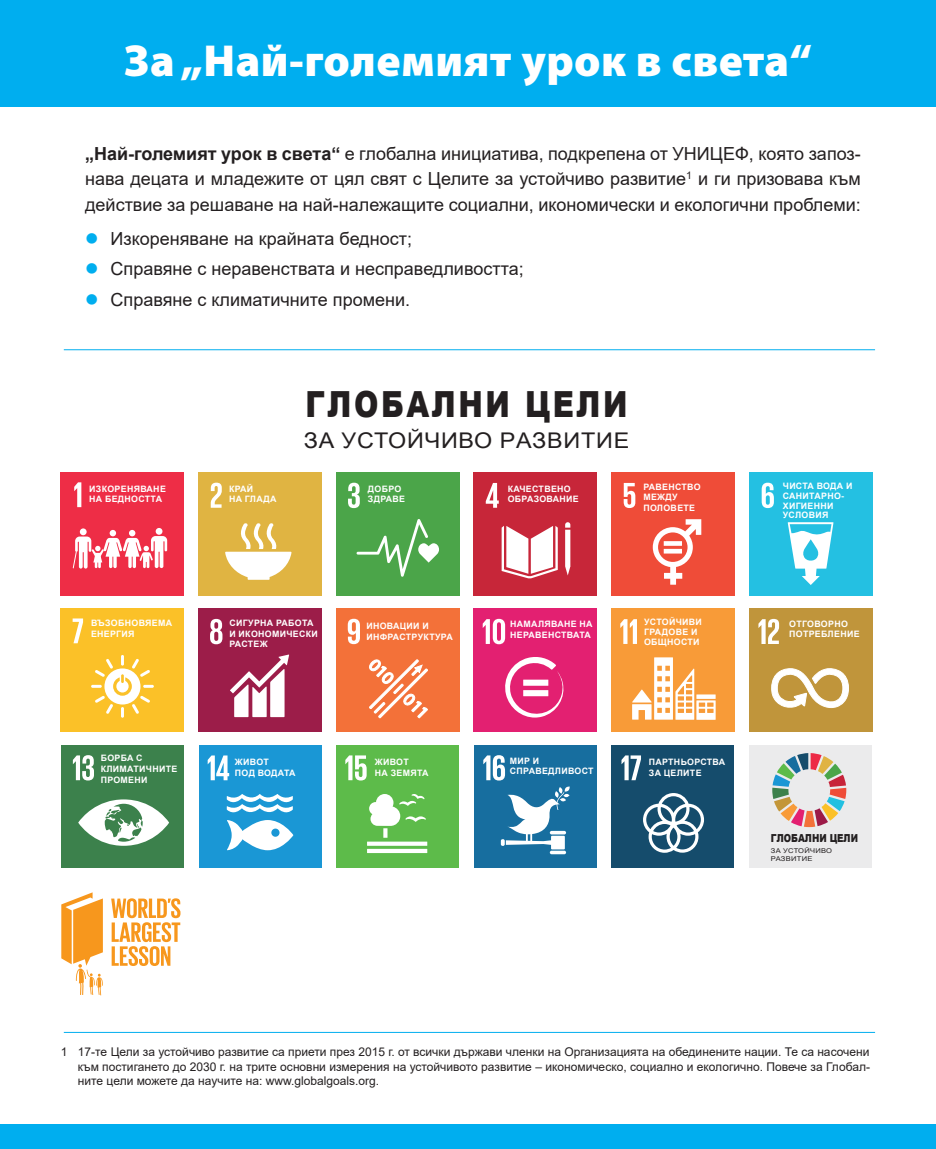
<style>
.page{position:relative;width:936px;height:1149px;background:#fff}
.page>*{position:absolute;margin:0;border:0;box-sizing:border-box;transform-origin:0 0}
.t1{font:900 45px "Myriad Pro";letter-spacing:.01em;color:#fff}
.t2{font:900 36px "Arial";letter-spacing:.09em;color:#231f20;scale:.82 1}
.t3{font:21.6px "Arial";letter-spacing:.035em;color:#231f20;scale:1.08 1}
.t4{font:18px/25.5px "Arial";color:#231f20;text-align:justify}
.t5{font:12px/14.4px "Arial";color:#231f20;text-align:justify}
.t6{font:900 11.1px "Arial";color:#231f20;scale:.8 1}
.t7{font:700 8.85px/10.6px "Arial";letter-spacing:.035em;color:#fff}
.t8{font:6.6px/7.8px "Arial";letter-spacing:.035em;color:#231f20;scale:1.14 1}
.s1{font-weight:700}
.s2{color:#00aeef}
</style>
<div class="page">
<div style="left:61px;top:472px;width:123px;height:123px;background:#ee2d46"></div>
<svg style="left:74px;top:482px;width:7px;height:25px"></svg>
<svg style="left:72px;top:528px;width:95px;height:41px"></svg>
<div style="left:198px;top:472px;width:123px;height:123px;background:#e0b442"></div>
<svg style="left:211px;top:482px;width:11px;height:25px"></svg>
<svg style="left:225px;top:523px;width:66px;height:56px"></svg>
<div style="left:336px;top:472px;width:123px;height:123px;background:#4ba549"></div>
<svg style="left:348px;top:482px;width:12px;height:26px"></svg>
<svg style="left:356px;top:519px;width:83px;height:57px"></svg>
<div style="left:474px;top:472px;width:123px;height:123px;background:#c72639"></div>
<svg style="left:485px;top:483px;width:13px;height:24px"></svg>
<svg style="left:565px;top:522px;width:5px;height:53px"></svg>
<svg style="left:501px;top:526px;width:56px;height:52px"></svg>
<div style="left:611px;top:472px;width:123px;height:123px;background:#ef4c38"></div>
<svg style="left:623px;top:483px;width:12px;height:25px"></svg>
<svg style="left:652px;top:519px;width:49px;height:65px"></svg>
<svg style="left:663px;top:541px;width:19px;height:4px"></svg>
<div style="left:663px;top:548px;width:19px;height:5px;background:#fff"></div>
<div style="left:749px;top:472px;width:123px;height:123px;background:#24c0e2"></div>
<svg style="left:761px;top:482px;width:12px;height:26px"></svg>
<svg style="left:787px;top:522px;width:46px;height:63px"></svg>
<div style="left:61px;top:608px;width:123px;height:123px;background:#fbc128"></div>
<svg style="left:91px;top:655px;width:63px;height:62px"></svg>
<svg style="left:73px;top:618px;width:10px;height:25px"></svg>
<div style="left:198px;top:608px;width:123px;height:123px;background:#9c1d49"></div>
<svg style="left:210px;top:618px;width:12px;height:26px"></svg>
<svg style="left:230px;top:654px;width:59px;height:63px"></svg>
<div style="left:336px;top:608px;width:123px;height:123px;background:#f37139"></div>
<svg style="left:348px;top:618px;width:12px;height:26px"></svg>
<svg style="left:369px;top:659px;width:59px;height:59px"></svg>
<div style="left:474px;top:608px;width:123px;height:123px;background:#e32071"></div>
<svg style="left:482px;top:618px;width:23px;height:26px"></svg>
<svg style="left:505px;top:657px;width:59px;height:60px"></svg>
<div style="left:611px;top:608px;width:123px;height:123px;background:#f89b38"></div>
<svg style="left:620px;top:619px;width:17px;height:24px"></svg>
<svg style="left:632px;top:657px;width:83px;height:62px"></svg>
<div style="left:749px;top:608px;width:123px;height:123px;background:#c0953b"></div>
<svg style="left:758px;top:618px;width:21px;height:25px"></svg>
<svg style="left:771px;top:668px;width:78px;height:40px"></svg>
<div style="left:61px;top:745px;width:123px;height:122px;background:#3c814c"></div>
<svg style="left:78px;top:799px;width:91px;height:46px"></svg>
<svg style="left:73px;top:755px;width:21px;height:25px"></svg>
<div style="left:199px;top:745px;width:123px;height:122px;background:#1a97d5"></div>
<svg style="left:208px;top:755px;width:21px;height:25px"></svg>
<svg style="left:227px;top:794px;width:66px;height:56px"></svg>
<div style="left:336px;top:745px;width:123px;height:122px;background:#5dbb4a"></div>
<svg style="left:345px;top:755px;width:21px;height:25px"></svg>
<svg style="left:367px;top:841px;width:60px;height:4px"></svg>
<svg style="left:367px;top:848px;width:60px;height:4px"></svg>
<svg style="left:369px;top:794px;width:57px;height:43px"></svg>
<div style="left:474px;top:745px;width:122px;height:122px;background:#176e9f"></div>
<svg style="left:483px;top:755px;width:22px;height:25px"></svg>
<svg style="left:549px;top:850px;width:17px;height:4px"></svg>
<svg style="left:501px;top:786px;width:69px;height:63px"></svg>
<div style="left:611px;top:745px;width:123px;height:122px;background:#154c6c"></div>
<svg style="left:621px;top:755px;width:20px;height:25px"></svg>
<svg style="left:643px;top:793px;width:61px;height:59px"></svg>
<div style="left:748px;top:744px;width:123px;height:123px;background:#ebebec"></div>
<svg style="left:772px;top:753px;width:74px;height:73px"></svg>
<svg style="left:111px;top:898px;width:69px;height:67px"></svg>
<svg style="left:61px;top:892px;width:42px;height:102px"></svg>
<div style="left:0;top:0;width:935px;height:106px;background:#00aeef"></div>
<div style="left:0;top:1123px;width:935px;height:25px;background:#00aeef"></div>
<hr style="left:64px;top:349px;width:811px;height:1px;background:#00aeef">
<hr style="left:64px;top:1031px;width:811px;height:1px;background:#00aeef">
<p class="t1" style="left:124px;top:31px;width:689px">За „Най-големият урок в света“</p>
<p class="t4" style="left:85px;top:141px;width:777px"><span class="s1">„Най-големият урок в света“</span> е глобална инициатива, подкрепена от УНИЦЕФ, която запоз&shy;нава децата и младежите от цял свят с Целите за устойчиво развитие<sup>1</sup> и ги призовава към действие за решаване на най-належащите социални, икономически и екологични проблеми:</p>
<p class="t4" style="left:85px;top:226px;width:328px"><span class="s2">●</span> Изкореняване на крайната бедност;</p>
<p class="t4" style="left:85px;top:256px;width:440px"><span class="s2">●</span> Справяне с неравенствата и несправедливостта;</p>
<p class="t4" style="left:85px;top:286px;width:326px"><span class="s2">●</span> Справяне с климатичните промени.</p>
<p class="t2" style="left:305px;top:378px;width:394px">ГЛОБАЛНИ ЦЕЛИ</p>
<p class="t3" style="left:304px;top:426px;width:303px">ЗА УСТОЙЧИВО PАЗВИТИЕ</p>
<p class="t7" style="left:89px;top:483px;width:78px">ИЗКОРЕНЯВАНЕ<br>НА БЕДНОСТТА</p>
<p class="t7" style="left:229px;top:483px;width:49px">КРАЙ<br>НА ГЛАДА</p>
<p class="t7" style="left:368px;top:483px;width:35px">ДОБРО</p>
<p class="t7" style="left:368px;top:493px;width:39px">ЗДРАВЕ</p>
<p class="t7" style="left:507px;top:483px;width:65px">КАЧЕСТВЕНО</p>
<p class="t7" style="left:507px;top:493px;width:73px">ОБРАЗОВАНИЕ</p>
<p class="t7" style="left:643px;top:481px;width:59px">РАВЕНСТВО<br>МЕЖДУ<br>ПОЛОВЕТЕ</p>
<p class="t7" style="left:782px;top:480px;width:71px;line-height:9.9px">ЧИСТА ВОДА И<br>САНИТАРНО-<br>ХИГИЕННИ<br>УСЛОВИЯ</p>
<p class="t7" style="left:91px;top:617px;width:83px">ВЪЗОБНОВЯЕМА<br>ЕНЕРГИЯ</p>
<p class="t7" style="left:229px;top:617px;width:90px">СИГУРНА РАБОТА<br>И ИКОНОМИЧЕСКИ<br>РАСТЕЖ</p>
<p class="t7" style="left:366px;top:620px;width:88px;line-height:11.6px">ИНОВАЦИИ И<br>ИНФРАСТРУКТУРА</p>
<p class="t7" style="left:510px;top:618px;width:84px">НАМАЛЯВАНЕ НА<br>НЕРАВЕНСТВАТА</p>
<p class="t7" style="left:644px;top:617px;width:59px;line-height:9.9px">УСТОЙЧИВИ<br>ГРАДОВЕ И<br>ОБЩНОСТИ</p>
<p class="t7" style="left:789px;top:618px;width:72px">ОТГОВОРНО<br>ПОТРЕБЛЕНИЕ</p>
<p class="t7" style="left:101px;top:752px;width:78px">БОРБА С<br>КЛИМАТИЧНИТЕ<br>ПРОМЕНИ</p>
<p class="t7" style="left:235px;top:756px;width:62px">ЖИВОТ<br>ПОД ВОДАТА</p>
<p class="t7" style="left:375px;top:756px;width:55px">ЖИВОТ<br>НА ЗЕМЯТА</p>
<p class="t7" style="left:510px;top:755px;width:85px">МИР И<br>СПРАВЕДЛИВОСТ</p>
<p class="t7" style="left:648px;top:756px;width:78px">ПАРТНЬОРСТВА<br>ЗА ЦЕЛИТЕ</p>
<p class="t6" style="left:770px;top:830px;width:111px">ГЛОБАЛНИ ЦЕЛИ</p>
<p class="t8" style="left:770px;top:846px;width:55px">ЗА УСТОЙЧИВО<br>РАЗВИТИЕ</p>
<p class="t5" style="left:78px;top:1044px;width:793px;text-indent:-17px">1 17-те Цели за устойчиво развитие са приети през 2015 г. от всички държави членки на Организацията на обединените нации. Те са насочени към постигането до 2030 г. на трите основни измерения на устойчивото развитие – икономическо, социално и екологично. Повече за Глобал&shy;ните цели можете да научите на: www.globalgoals.org.</p>
</div>
